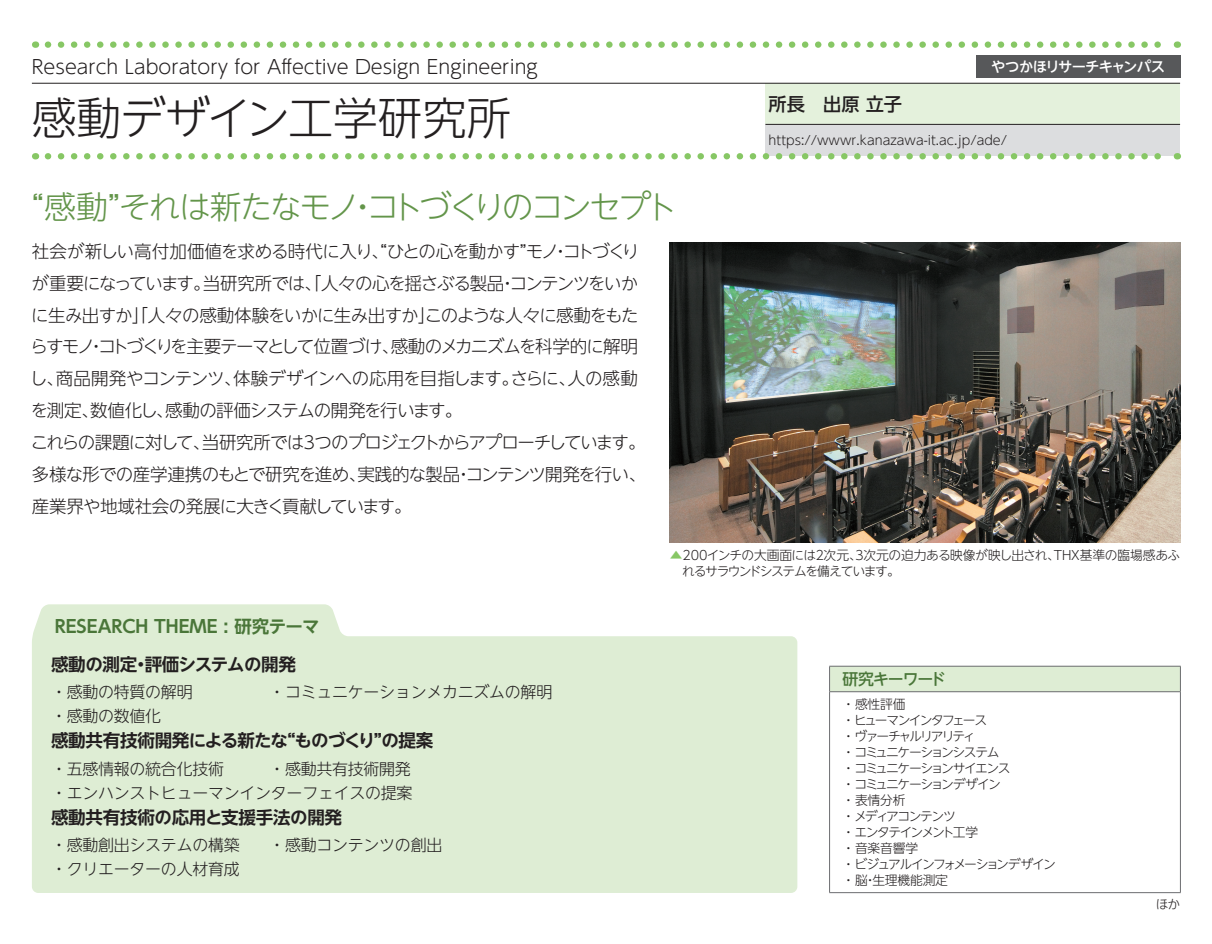
<style>
.page{position:relative;width:1212px;height:944px;background:#fff}
.page>*{position:absolute;margin:0;border:0;box-sizing:border-box;transform-origin:0 0}
.t1{font:300 44.55px "UD Shin Go NT Pr 6 N";letter-spacing:-.005em;color:#231f20}
.t2{font:300 31.95px "UD Shin Go NT Pr 6 N";letter-spacing:-.075em;color:#63954a}
.t3{font:300 19.12px "UD Shin Go NT Pr 6 N";color:#231f20}
.t4{font:500 18.22px "UD Shin Go NT Pr 6 N";color:#231f20}
.t5{font:300 17.55px/31.9px "UD Shin Go NT Pr 6 N";letter-spacing:-.055em;color:#231f20}
.t6{font:700 17.55px "UD Shin Go NT Pr 6 N De";letter-spacing:-.025em;color:#231f20}
.t7{font:300 17.55px/31.9px "UD Shin Go NT Pr 6 N";letter-spacing:-.08em;color:#231f20}
.t8{font:300 17.55px "UD Shin Go NT Pr 6 N";letter-spacing:-.095em;color:#231f20}
.t9{font:700 17.55px "UD Shin Go NT Pr 6 N De";color:#4a7639}
.t10{font:300 15.97px/23.8px "UD Shin Go NT Pr 6 N";letter-spacing:-.015em;color:#231f20}
.t11{font:500 15.97px "UD Shin Go NT Pr 6 N";letter-spacing:-.075em;color:#4a7639}
.t12{font:500 14.4px "UD Shin Go NT Pr 6 N";letter-spacing:-.055em;color:#fff}
.t13{font:300 12.83px/16px "UD Shin Go NT Pr 6 N";letter-spacing:-.115em;color:#231f20}
.t14{font:300 12.83px/16px "UD Shin Go NT Pr 6 N";letter-spacing:-.095em;color:#231f20}
.t15{font:300 12.83px "UD Shin Go NT Pr 6 N";color:#231f20}
.t16{font:300 12.83px "UD Shin Go NT Pr 6 N";letter-spacing:-.02em;color:#231f20}
.t17{font:300 12.83px "UD Shin Go NT Pr 6 N";letter-spacing:-.005em;color:#231f20}
.s1{color:#87c765}
</style>
<div class="page">
<svg style="left:32px;top:604px;width:765px;height:289px;background:#e0eed6"></svg>
<div style="left:765px;top:83px;width:415px;height:41px;background:#e4f1dc"></div>
<div style="left:765px;top:124px;width:415px;height:32px;background:#dcdddf"></div>
<hr style="left:765px;top:124px;width:415px;height:1px;background:#231f20">
<svg style="left:48px;top:41px;width:1113px;height:7px"></svg>
<svg style="left:48px;top:153px;width:1113px;height:6px"></svg>
<img style="left:670px;top:242px;width:510px;height:300px">
<hr style="left:32px;top:83px;width:1148px;height:1px;background:#231f20">
<div style="left:829px;top:666px;width:351px;height:26px;background:#deedd4"></div>
<hr style="left:829px;top:666px;width:352px;height:1px;background:#6c6d70">
<svg style="left:829px;top:666px;width:1px;height:25px"></svg>
<svg style="left:1180px;top:666px;width:1px;height:25px"></svg>
<hr style="left:829px;top:691px;width:352px;height:1px;background:#6c6d70">
<hr style="left:829px;top:692px;width:1px;height:200px;background:#6c6d70">
<hr style="left:1180px;top:692px;width:1px;height:200px;background:#6c6d70">
<hr style="left:829px;top:892px;width:352px;height:1px;background:#6c6d70">
<div style="left:976px;top:55px;width:204px;height:22px;background:#57585a"></div>
<p class="t3" style="left:32px;top:52px;width:507px">Research Laboratory for Affective Design Engineering</p>
<h1 class="t1" style="left:32px;top:82px;width:481px">感動デザイン工学研究所</h1>
<h2 class="t2" style="left:32px;top:181px;width:647px">“感動”それは新たなモノコトづくりのコンセプト</h2>
<h2 class="t2" style="left:347px;top:181px;width:33px">・</h2>
<p class="t5" style="left:32px;top:235px;width:609px">社会が新しい高付加価値を求める時代に入り、“ひとの心を動かす”モノコトづくり</p>
<p class="t5" style="left:203px;top:235px;width:437px;text-indent:349px">・<br>当研究所では、「人々の心を揺さぶる製品コンテンツをいか</p>
<p class="t5" style="left:31px;top:266px;width:609px">が重要になっています。<br>に生み出すか」「人々の感動体験をいかに生み出すかこのような人々に感動をもた</p>
<p class="t5" style="left:499px;top:266px;width:19px">・</p>
<p class="t5" style="left:391px;top:298px;width:249px;text-indent:28px">」<br>感動のメカニズムを科学的に解明</p>
<p class="t8" style="left:31px;top:333px;width:370px">らすモノコトづくりを主要テーマとして位置づけ、</p>
<p class="t5" style="left:87px;top:330px;width:19px">・</p>
<p class="t5" style="left:233px;top:362px;width:287px">体験デザインへの応用を目指します。</p>
<p class="t5" style="left:568px;top:362px;width:72px">人の感動</p>
<p class="t5" style="left:56px;top:362px;width:187px">商品開発やコンテンツ、</p>
<p class="t5" style="left:510px;top:362px;width:67px">さらに、</p>
<p class="t5" style="left:30px;top:362px;width:36px">し、</p>
<p class="t5" style="left:90px;top:394px;width:374px">数値化し感動の評価システムの開発を行います。</p>
<p class="t7" style="left:31px;top:394px;width:616px">を測定、<br>これらの課題に対して当研究所では3つのプロジェクトからアプローチしています。</p>
<p class="t5" style="left:156px;top:394px;width:19px">、</p>
<p class="t5" style="left:193px;top:426px;width:19px">、</p>
<p class="t5" style="left:32px;top:458px;width:381px">多様な形での産学連携のもとで研究を進め、<br>産業界や地域社会の発展に大きく貢献しています。</p>
<p class="t5" style="left:358px;top:458px;width:290px">実践的な製品コンテンツ開発を行い、</p>
<p class="t5" style="left:455px;top:458px;width:19px">・</p>
<p class="t12" style="left:991px;top:54px;width:176px">やつかほリサーチキャンパス</p>
<p class="t4" style="left:769px;top:89px;width:135px">所長　出原立子</p>
<p class="t15" style="left:769px;top:130px;width:240px">https://wwwr.kanazawa i t- .ac.jp/ade/</p>
<p class="t9" style="left:55px;top:612px;width:266px">RESEARCH THEME : 研究テーマ</p>
<p class="t6" style="left:51px;top:650px;width:246px">感動の測定評価システムの開発</p>
<p class="t6" style="left:132px;top:650px;width:19px">・</p>
<p class="t10" style="left:269px;top:680px;width:284px">・コミュニケーションメカニズムの解明</p>
<p class="t10" style="left:51px;top:680px;width:143px">・感動の特質の解明・感動の数値化</p>
<p class="t6" style="left:51px;top:726px;width:384px">感動共有技術開発による新たな“ものづくり”の提案</p>
<p class="t10" style="left:269px;top:756px;width:143px">・感動共有技術開発</p>
<p class="t10" style="left:51px;top:756px;width:363px">・五感情報の統合化技術<br>・エンハンストヒューマンインターフェイスの提案</p>
<p class="t6" style="left:51px;top:803px;width:293px">感動共有技術の応用と支援手法の開発</p>
<p class="t10" style="left:269px;top:833px;width:175px">・感動コンテンツの創出</p>
<p class="t10" style="left:51px;top:833px;width:190px">・感動創出システムの構築・クリエーターの人材育成</p>
<p class="t16" style="left:863px;top:544px;width:198px">次元の迫力ある映像が映し出され、</p>
<p class="t17" style="left:1054px;top:544px;width:128px">THX基準の臨場感あふ</p>
<p class="t14" style="left:682px;top:546px;width:219px;text-indent:-12px"><span class="s1">▲</span>200インチの大画面には<br>れるサラウンドシステムを備えています。</p>
<p class="t14" style="left:824px;top:546px;width:44px">次元３、</p>
<p class="t14" style="left:813px;top:546px;width:14px">２</p>
<p class="t11" style="left:842px;top:666px;width:105px">研究キーワード</p>
<p class="t13" style="left:842px;top:696px;width:215px">・感性評価<br>・ヒューマンインタフェース<br>・ヴァーチャルリアリティ<br>・コミュニケーションシステム<br>・コミュニケーションサイエンス<br>・コミュニケーションデザイン<br>・表情分析<br>・メディアコンテンツ<br>・エンタテインメント工学<br>・音楽音響学<br>・ビジュアルインフォメーションデザイン・脳生理機能測定</p>
<p class="t14" style="left:864px;top:871px;width:14px">・</p>
<p class="t14" style="left:1155px;top:896px;width:26px">ほか</p>
</div>
